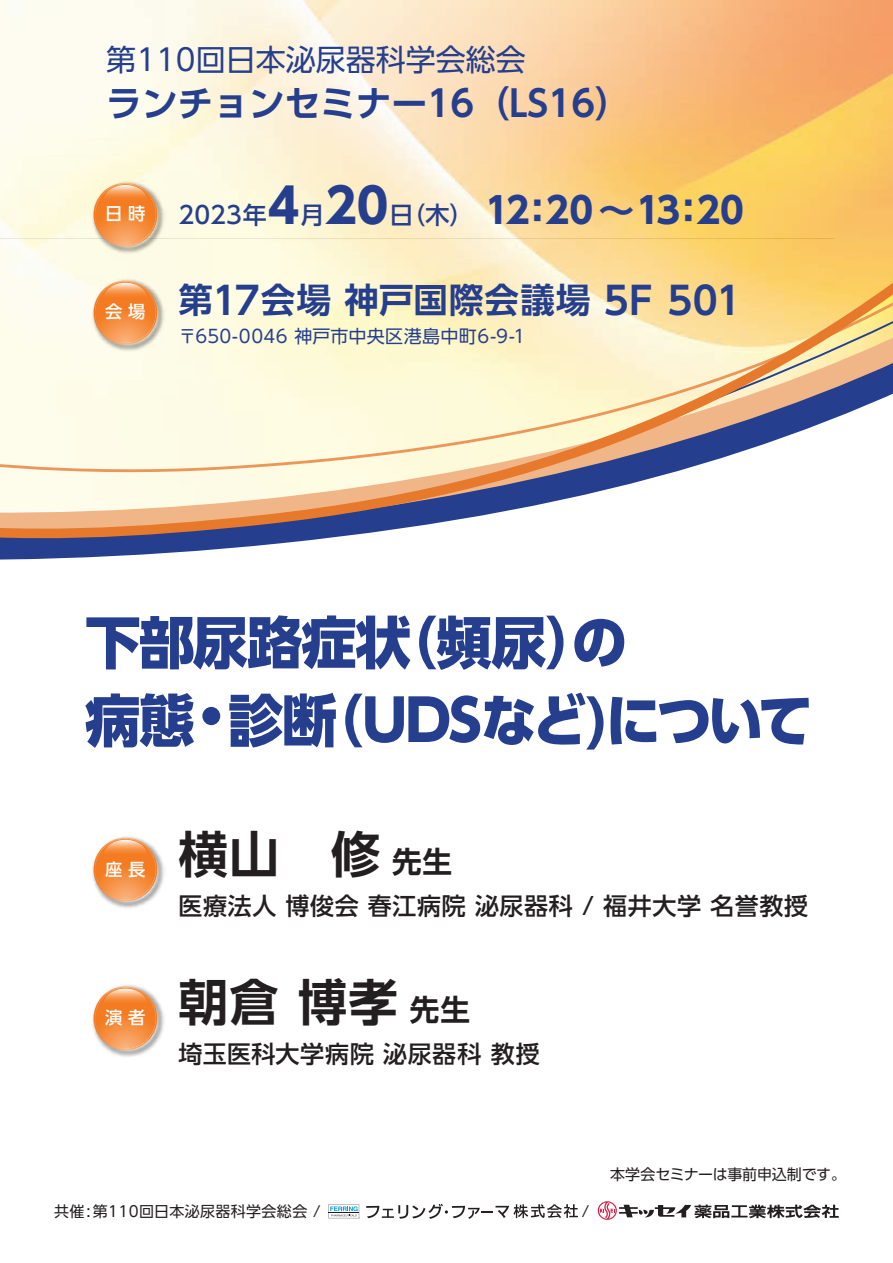
<style>
.page{position:relative;width:893px;height:1263px;background:#fff}
.page>*{position:absolute;margin:0;border:0;box-sizing:border-box;transform-origin:0 0}
.t1{font:800 56.55px/78px "UD Shin Go Pro";letter-spacing:-.03em;color:#253f8e}
.t2{font:700 49.5px "UD Shin Go Pro De";color:#231f20}
.t3{font:700 36px "UD Shin Go Pro De";letter-spacing:-.01em;color:#253f8e}
.t4{font:700 34.5px "UD Shin Go Pro De";letter-spacing:.035em;color:#253f8e}
.t5{font:30px "UD Shin Go Pro";color:#253f8e}
.t6{font:500 24px "UD Shin Go Pro";letter-spacing:.025em;color:#231f20}
.t7{font:500 24px "UD Shin Go Pro";color:#253f8e}
.t8{font:18px "UD Shin Go Pro";letter-spacing:.015em;color:#253f8e}
.t9{font:500 17.25px "UD Shin Go Pro";color:#fff}
.t10{font:15px "UD Shin Go Pro";letter-spacing:.015em;color:#231f20}
.t11{font:15px "UD Shin Go Pro";letter-spacing:-.015em;color:#231f20}
.s1{font-weight:700;font-size:48px}
.s2{font-weight:700;font-size:36px}
.s3{font-size:37.95px}
.s4{font-size:29.7px}
</style>
<div class="page">
<img style="left:0;top:0;width:893px;height:244px">
<svg style="left:0;top:540px;width:311px;height:20px"></svg>
<svg style="left:0;top:244px;width:893px;height:296px"></svg>
<img style="left:112px;top:856px;width:52px;height:52px">
<svg style="left:92px;top:836px;width:68px;height:68px"></svg>
<img style="left:112px;top:1004px;width:52px;height:53px">
<svg style="left:92px;top:985px;width:68px;height:68px"></svg>
<svg style="left:366px;top:1204px;width:212px;height:15px"></svg>
<svg style="left:328px;top:1204px;width:31px;height:14px"></svg>
<svg style="left:598px;top:1201px;width:241px;height:19px"></svg>
<img style="left:89px;top:178px;width:77px;height:77px">
<svg style="left:0;top:181px;width:826px;height:69px;background:#fbe1a9"></svg>
<img style="left:89px;top:276px;width:77px;height:77px">
<svg style="left:90px;top:279px;width:70px;height:69px;background:#f0ab72"></svg>
<p class="t5" style="left:106px;top:35px;width:421px">第110回日本泌尿器科学会総会</p>
<h3 class="t3" style="left:106px;top:74px;width:526px">ランチョンセミナー16（LS16）</h3>
<p class="t9" style="left:105px;top:200px;width:42px">日 時</p>
<p class="t7" style="left:179px;top:196px;width:567px">2023年<span class="s1">4</span>月<span class="s1">20</span>日（木）　<span class="s2">12：20～13：20</span></p>
<h3 class="t4" style="left:105px;top:272px;width:638px"><sub>会</sub> <sub>場</sub> 第<span class="s3">17</span>会場 神戸国際会議場 <span class="s3">5F 501</span></h3>
<p class="t8" style="left:179px;top:322px;width:348px">〒650-0046 神戸市中央区港島中町6-9-1</p>
<h1 class="t1" style="left:85px;top:602px;width:729px">下部尿路症状（頻尿）の<br>病態・診断（UDSなど)について</h1>
<p class="t9" style="left:105px;top:856px;width:42px">座 長</p>
<p class="t9" style="left:105px;top:1003px;width:42px">演 者</p>
<h2 class="t2" style="left:179px;top:813px;width:275px">横山　修 <span class="s4">先生</span></h2>
<p class="t6" style="left:179px;top:886px;width:631px">医療法人 博俊会 春江病院 泌尿器科 / 福井大学 名誉教授</p>
<h2 class="t2" style="left:179px;top:961px;width:293px">朝倉 博孝 <span class="s4">先生</span></h2>
<p class="t6" style="left:179px;top:1034px;width:363px">埼玉医科大学病院 泌尿器科 教授</p>
<p class="t11" style="left:610px;top:1162px;width:238px">本学会セミナーは事前申込制です。</p>
<p class="t10" style="left:54px;top:1199px;width:268px">共催:第110回日本泌尿器科学会総会 /</p>
<p class="t10" style="left:582px;top:1199px;width:9px">/</p>
</div>
